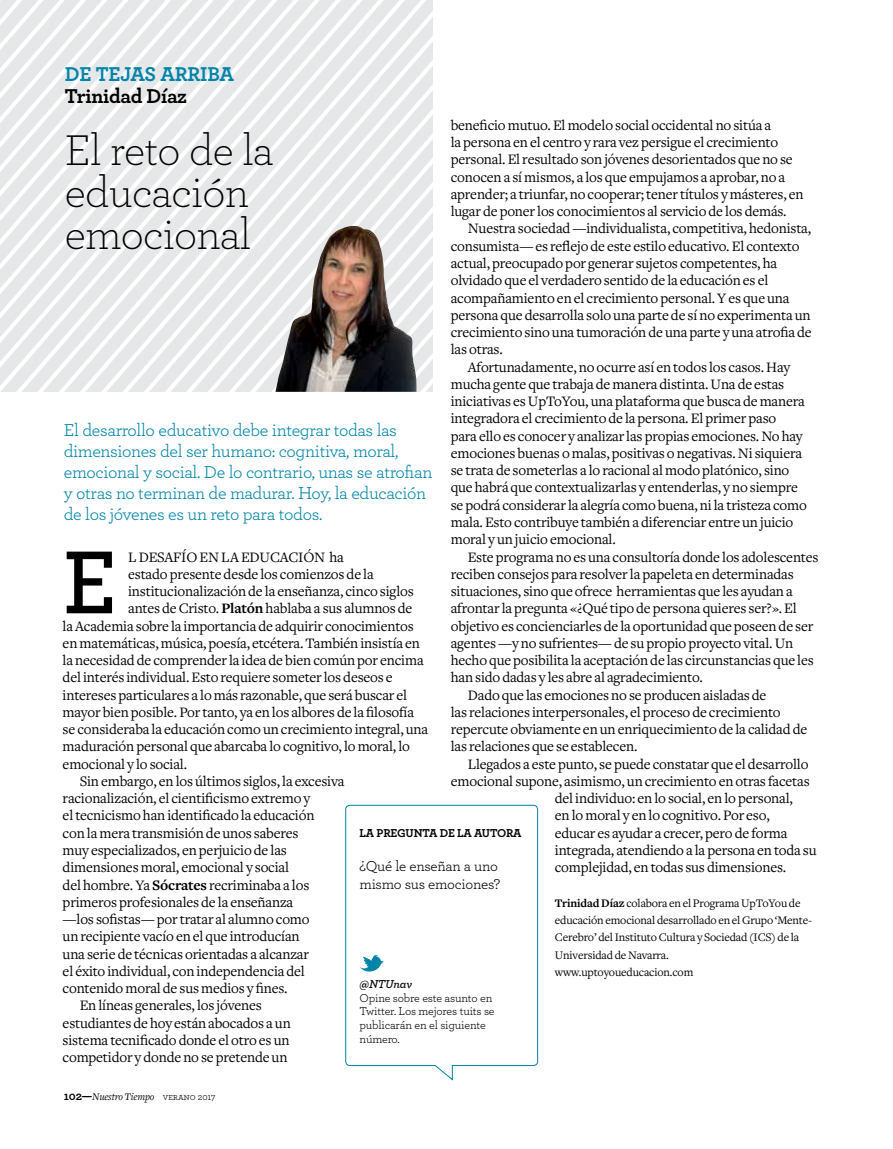
<style>
.page{position:relative;width:893px;height:1149px;background:#fff}
.page>*{position:absolute;margin:0;border:0;box-sizing:border-box;transform-origin:0 0}
.t1{font:600 93.6px "Archer";color:#000}
.t2{font:300 45px/42px "Archer";letter-spacing:-.015em;color:#000}
.t3{font:700 21px "Archer";color:#0084a8}
.t4{font:700 21px "Archer";letter-spacing:-.015em;color:#000}
.t5{font:18px/21px "Archer";letter-spacing:-.02em;color:#0084a8}
.t6{font:15px/17.2px "Freight Text";letter-spacing:-.01em;color:#000}
.t7{font:15px/17.2px "Archer";letter-spacing:-.015em;color:#000}
.t8{font:12px/17.2px "Freight Text";letter-spacing:-.01em;color:#000}
.t9{font:12px/13.5px "Archer";letter-spacing:-.015em;color:#000}
.t10{font:700 12px "Archer";color:#000}
.t11{font:italic 600 12px "Archer";letter-spacing:-.015em;color:#000}
.t12{font:italic 10.5px "Freight Text";letter-spacing:-.01em;color:#000}
.s1{font-weight:700}
.s2{font-family:"Archer";font-weight:700;font-style:normal;font-size:12px}
.s3{font-family:"Archer Book SC";font-style:normal;font-size:9.75px}
.s4{font-family:"Archer";font-style:normal;font-size:9.75px}
</style>
<div class="page">
<svg style="left:3px;top:0;width:22px;height:391px"></svg>
<svg style="left:25px;top:0;width:21px;height:391px"></svg>
<svg style="left:46px;top:0;width:21px;height:391px"></svg>
<svg style="left:67px;top:0;width:21px;height:391px"></svg>
<svg style="left:88px;top:0;width:22px;height:391px"></svg>
<svg style="left:110px;top:0;width:21px;height:391px"></svg>
<svg style="left:131px;top:0;width:21px;height:391px"></svg>
<svg style="left:152px;top:0;width:22px;height:391px"></svg>
<svg style="left:174px;top:0;width:21px;height:391px"></svg>
<svg style="left:195px;top:0;width:21px;height:391px"></svg>
<svg style="left:216px;top:0;width:21px;height:391px"></svg>
<svg style="left:237px;top:0;width:22px;height:391px"></svg>
<svg style="left:259px;top:0;width:21px;height:391px"></svg>
<svg style="left:280px;top:0;width:21px;height:226px"></svg>
<svg style="left:301px;top:0;width:21px;height:226px"></svg>
<svg style="left:322px;top:0;width:22px;height:226px"></svg>
<svg style="left:344px;top:0;width:89px;height:391px"></svg>
<svg style="left:345px;top:804px;width:193px;height:276px"></svg>
<img style="left:275px;top:226px;width:142px;height:165px">
<h3 class="t3" style="left:65px;top:60px;width:44px">DE TEJAS</h3>
<h3 class="t3" style="left:160px;top:60px;width:14px">ARRIBA</h3>
<h3 class="t4" style="left:65px;top:83px;width:124px">TRINIDAD DÍAZ</h3>
<h2 class="t2" style="left:65px;top:127px;width:211px">El reto de la educación emocional</h2>
<p class="t6" style="left:451px;top:117px;width:354px">beneficio mutuo. El modelo social occidental no sitúa a<br>la persona en el centro y rara vez persigue el crecimiento personal. El resultado son jóvenes desorientados que no se conocen a sí mismos, a los que empujamos a aprobar, no a aprender; a triunfar, no cooperar; tener títulos y másteres, en lugar de poner los conocimientos al servicio de los demás.</p>
<p class="t6" style="left:451px;top:220px;width:362px;text-indent:17px">Nuestra sociedad —individualista, competitiva, hedonista, consumista— es reflejo de este estilo educativo. El contexto actual, preocupado por generar sujetos competentes, ha olvidado que el verdadero sentido de la educación es el acompañamiento en el crecimiento personal. Y es que una persona que desarrolla solo una parte de sí no experimenta un crecimiento sino una tumoración de una parte y una atrofia de las otras.</p>
<p class="t6" style="left:451px;top:358px;width:358px;text-indent:17px">Afortunadamente, no ocurre así en todos los casos. Hay mucha gente que trabaja de manera distinta. Una de estas iniciativas es UpToYou, una plataforma que busca de manera integradora el crecimiento de la persona. El primer paso<br>para ello es conocer y analizar las propias emociones. No hay emociones buenas o malas, positivas o negativas. Ni siquiera se trata de someterlas a lo racional al modo platónico, sino que habrá que contextualizarlas y entenderlas, y no siempre se podrá considerar la alegría como buena, ni la tristeza como mala. Esto contribuye también a diferenciar entre un juicio moral y un juicio emocional.</p>
<p class="t6" style="left:468px;top:548px;width:352px">Este programa no es una consultoría donde los adolescentes</p>
<p class="t6" style="left:451px;top:565px;width:345px">reciben consejos para resolver la papeleta en determinadas</p>
<p class="t6" style="left:451px;top:582px;width:343px">situaciones, sino que ofrece herramientas que les ayudan a</p>
<p class="t6" style="left:451px;top:600px;width:348px">afrontar la pregunta «¿Qué tipo de persona quieres ser?». El</p>
<p class="t6" style="left:451px;top:617px;width:364px">objetivo es concienciarles de la oportunidad que poseen de ser</p>
<p class="t6" style="left:451px;top:634px;width:344px">agentes —y no sufrientes— de su propio proyecto vital. Un</p>
<p class="t6" style="left:451px;top:651px;width:365px">hecho que posibilita la aceptación de las circunstancias que les</p>
<p class="t6" style="left:451px;top:669px;width:254px">han sido dadas y les abre al agradecimiento.</p>
<p class="t6" style="left:468px;top:686px;width:300px">Dado que las emociones no se producen aisladas de</p>
<p class="t6" style="left:451px;top:703px;width:331px">las relaciones interpersonales, el proceso de crecimiento</p>
<p class="t6" style="left:451px;top:720px;width:358px">repercute obviamente en un enriquecimiento de la calidad de</p>
<p class="t5" style="left:64px;top:418px;width:370px">El desarrollo educativo debe integrar todas las dimensiones del ser humano: cognitiva, moral, emocional y social. De lo contrario, unas se atrofian y otras no terminan de madurar. Hoy, la educación de los jóvenes es un reto para todos.</p>
<h1 class="t1" style="left:63px;top:523px;width:56px">E</h1>
<p class="t6" style="left:128px;top:548px;width:20px">L desaf</p>
<p class="t6" style="left:181px;top:548px;width:70px">íoenlaeducaci</p>
<p class="t6" style="left:303px;top:548px;width:42px">ón ha</p>
<p class="t6" style="left:128px;top:565px;width:247px">estado presente desde los comienzos de la</p>
<p class="t6" style="left:128px;top:582px;width:287px">institucionalización de la enseñanza, cinco siglos</p>
<p class="t6" style="left:128px;top:600px;width:286px">antes de Cristo. <span class="s1">Platón</span> hablaba a sus alumnos de</p>
<p class="t6" style="left:63px;top:617px;width:353px">la Academia sobre la importancia de adquirir conocimientos</p>
<p class="t6" style="left:63px;top:634px;width:359px">en matemáticas, música, poesía, etcétera. También insistía en</p>
<p class="t6" style="left:63px;top:651px;width:363px">la necesidad de comprender la idea de bien común por encima</p>
<p class="t6" style="left:63px;top:669px;width:332px">del interés individual. Esto requiere someter los deseos e</p>
<p class="t6" style="left:63px;top:686px;width:346px">intereses particulares a lo más razonable, que será buscar el</p>
<p class="t6" style="left:63px;top:703px;width:353px">mayor bien posible. Por tanto, ya en los albores de la filosofía</p>
<p class="t6" style="left:63px;top:720px;width:367px">se consideraba la educación como un crecimiento integral, una</p>
<p class="t6" style="left:63px;top:738px;width:349px">maduración personal que abarcaba lo cognitivo, lo moral, lo</p>
<p class="t6" style="left:63px;top:755px;width:126px">emocional y lo social.</p>
<p class="t6" style="left:80px;top:772px;width:266px">Sin embargo, en los últimos siglos, la excesiva</p>
<p class="t6" style="left:63px;top:789px;width:249px">racionalización, el cientificismo extremo y</p>
<p class="t6" style="left:63px;top:807px;width:253px">el tecnicismo han identificado la educación</p>
<p class="t6" style="left:63px;top:824px;width:237px">con la mera transmisión de unos saberes</p>
<p class="t6" style="left:63px;top:841px;width:226px">muy especializados, en perjuicio de las</p>
<p class="t6" style="left:63px;top:858px;width:228px">dimensiones moral, emocional y social</p>
<p class="t6" style="left:63px;top:876px;width:248px">del hombre. Ya <span class="s1">Sócrates</span> recriminaba a los</p>
<p class="t6" style="left:63px;top:893px;width:232px">primeros profesionales de la enseñanza</p>
<p class="t6" style="left:63px;top:910px;width:249px">—los sofistas— por tratar al alumno como</p>
<p class="t6" style="left:63px;top:927px;width:239px">un recipiente vacío en el que introducían</p>
<p class="t6" style="left:63px;top:945px;width:248px">una serie de técnicas orientadas a alcanzar</p>
<p class="t6" style="left:63px;top:962px;width:244px">el éxito individual, con independencia del</p>
<p class="t6" style="left:63px;top:979px;width:227px">contenido moral de sus medios y fines.</p>
<p class="t6" style="left:80px;top:996px;width:184px">En líneas generales, los jóvenes</p>
<p class="t6" style="left:63px;top:1014px;width:230px">estudiantes de hoy están abocados a un</p>
<p class="t6" style="left:63px;top:1031px;width:228px">sistema tecnificado donde el otro es un</p>
<p class="t6" style="left:63px;top:1048px;width:226px">competidor y donde no se pretende un</p>
<p class="t6" style="left:451px;top:738px;width:188px">las relaciones que se establecen.</p>
<p class="t6" style="left:468px;top:755px;width:342px">Llegados a este punto, se puede constatar que el desarrollo</p>
<p class="t6" style="left:451px;top:772px;width:360px">emocional supone, asimismo, un crecimiento en otras facetas</p>
<p class="t6" style="left:555px;top:789px;width:240px">del individuo: en lo social, en lo personal,</p>
<p class="t6" style="left:555px;top:807px;width:216px">en lo moral y en lo cognitivo. Por eso,</p>
<p class="t6" style="left:555px;top:824px;width:234px">educar es ayudar a crecer, pero de forma</p>
<p class="t6" style="left:555px;top:841px;width:263px">integrada, atendiendo a la persona en toda su</p>
<p class="t6" style="left:555px;top:858px;width:233px">complejidad, en todas sus dimensiones.</p>
<p class="t8" style="left:555px;top:894px;width:259px"><span class="s1">Trinidad Díaz</span> colabora en el Programa UpToYou de educación emocional desarrollado en el Grupo ‘Mente-Cerebro’ del Instituto Cultura y Sociedad (ICS) de la Universidad de Navarra.<br>www.uptoyoueducacion.com</p>
<p class="t10" style="left:360px;top:825px;width:26px">LA PREGUNTA</p>
<p class="t10" style="left:440px;top:825px;width:44px">DELAAUTORA</p>
<p class="t7" style="left:360px;top:857px;width:142px">¿Qué le enseñan a uno mismo sus emociones?</p>
<p class="t11" style="left:360px;top:976px;width:54px">@NTUnav</p>
<p class="t9" style="left:360px;top:990px;width:137px">Opine sobre este asunto en<br>Twitter. Los mejores tuits se publicarán en el siguiente número.</p>
<p class="t12" style="left:64px;top:1090px;width:153px"><span class="s2">102—</span>Nuestro Tiempo <span class="s3">verano</span> <span class="s4">2017</span></p>
</div>
